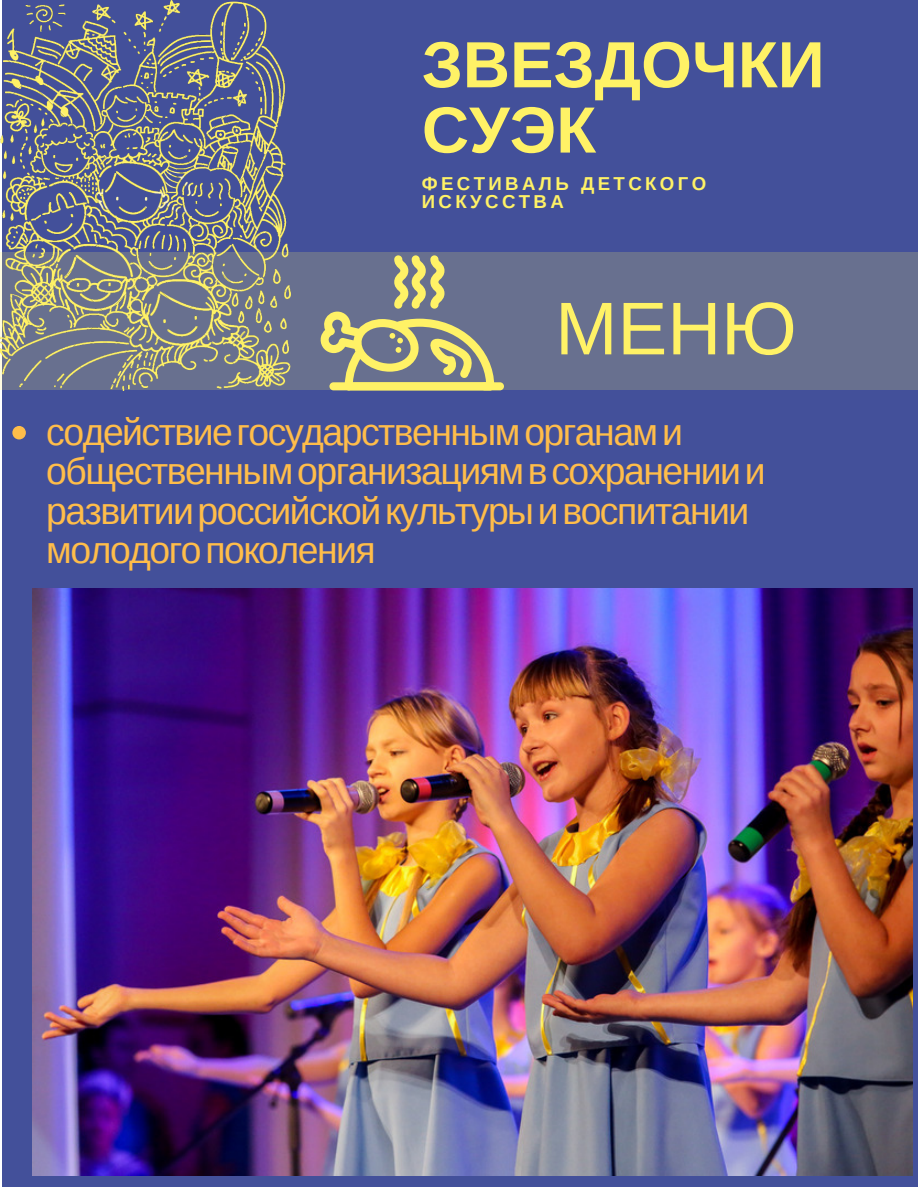
<style>
.page{position:relative;width:918px;height:1188px;background:#fff}
.page>*{position:absolute;margin:0;border:0;box-sizing:border-box;transform-origin:0 0}
.t1{font:74.7px "Liberation Sans";color:#fff266}
.t2{font:700 65.4px/65.2px "Liberation Sans";color:#fff266}
.t3{font:37.35px/39.3px "Liberation Sans";letter-spacing:-.04em;color:#ffbd4a}
.t4{font:700 18.75px/18px "Liberation Sans";letter-spacing:.18em;color:#fff266}
</style>
<div class="page">
<div style="left:2px;top:0;width:916px;height:1187px;background:#43509a"></div>
<img style="left:0;top:0;width:290px;height:390px">
<svg style="left:0;top:252px;width:918px;height:137px;background:#757b8b"></svg>
<svg style="left:12px;top:426px;width:14px;height:13px"></svg>
<img style="left:33px;top:588px;width:879px;height:588px">
<div style="left:481px;top:382px;width:23px;height:8px;background:#fff266;border-radius:4px"></div>
<svg style="left:321px;top:255px;width:173px;height:135px;background:#949682"></svg>
<h2 class="t2" style="left:422px;top:32px;width:404px">ЗВЕЗДОЧКИ<br>СУЭК</h2>
<p class="t4" style="left:422px;top:175px;width:286px">ФЕСТИВАЛЬ ДЕТСКОГО<br>ИСКУССТВА</p>
<h1 class="t1" style="left:555px;top:287px;width:243px">МЕНЮ</h1>
<p class="t3" style="left:46px;top:412px;width:721px">содействиегосударственныморганами общественныморганизациямвсохранениии развитиироссийскойкультурыивоспитании молодогопоколения</p>
</div>
